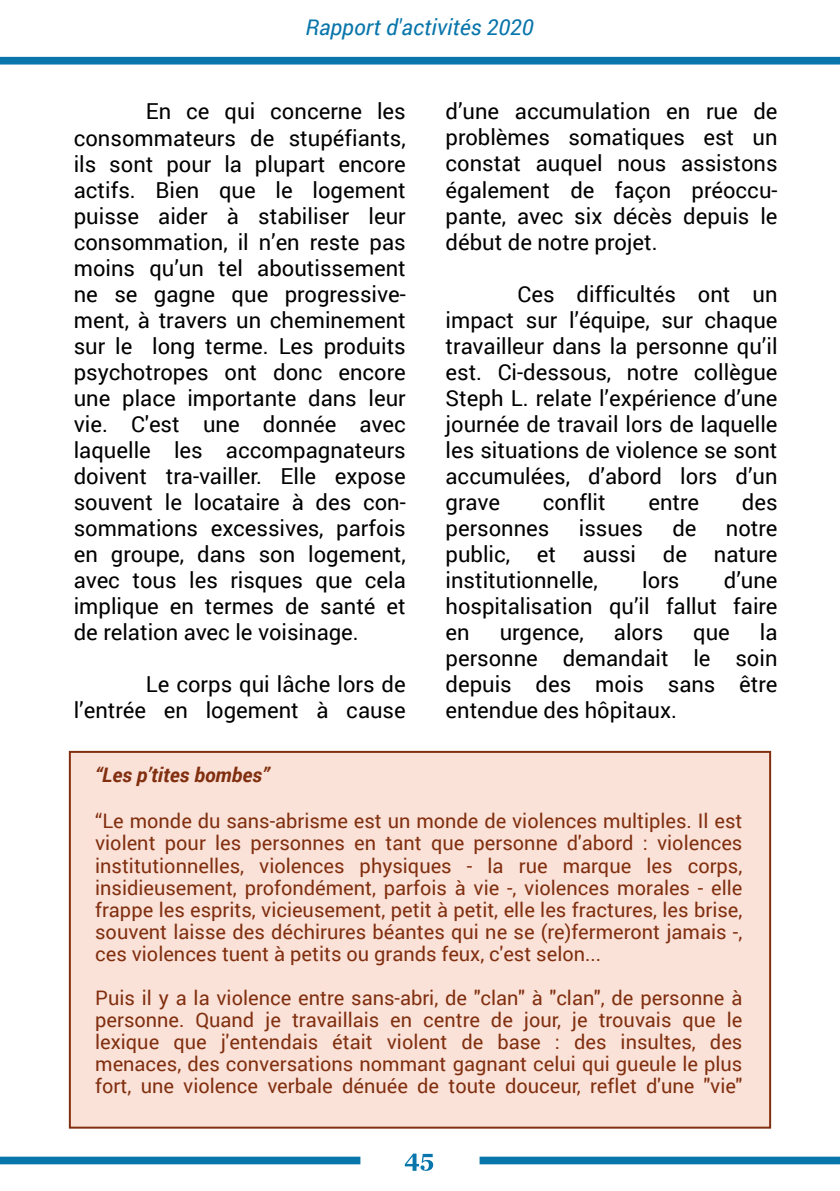
<style>
.page{position:relative;width:840px;height:1191px;background:#fff}
.page>*{position:absolute;margin:0;border:0;box-sizing:border-box;transform-origin:0 0}
.t1{font:22px/26px "Roboto";color:#000;text-align:justify}
.t2{font:italic 22px "Roboto";color:#0875ab}
.t3{font:20px/22px "Roboto";color:#812f0f;text-align:justify}
.t4{font:italic 700 20px "Roboto";color:#812f0f}
</style>
<div class="page">
<div style="left:70px;top:752px;width:699px;height:375px;background:#fae2d9"></div>
<div style="left:69px;top:751px;width:701px;height:377px;border:2px solid #812f0f"></div>
<div style="left:0;top:57px;width:839px;height:8px;background:#0875ab"></div>
<div style="left:0;top:1156px;width:360px;height:8px;background:#0875ab"></div>
<div style="left:479px;top:1156px;width:360px;height:8px;background:#0875ab"></div>
<svg style="left:404px;top:1153px;width:29px;height:17px"></svg>
<p class="t2" style="left:305px;top:12px;width:229px">Rapport d'activités 2020</p>
<p class="t1" style="left:74px;top:98px;width:333px;text-indent:72px">En ce qui concerne les consommateurs de stupéfiants, ils sont pour la plupart encore actifs. Bien que le logement puisse aider à stabiliser leur consommation, il n’en reste pas moins qu’un tel aboutissement ne se gagne que progressive&shy;ment, à travers un cheminement sur le long terme. Les produits psychotropes ont donc encore une place importante dans leur vie. C'est une donnée avec laquelle les accompagnateurs doivent tra-vailler. Elle expose souvent le locataire à des con&shy;sommations excessives, parfois en groupe, dans son logement, avec tous les risques que cela implique en termes de santé et de relation avec le voisinage.</p>
<p class="t1" style="left:74px;top:670px;width:333px;text-align:right">Le corps qui lâche lors de l’entrée en logement à cause</p>
<p class="t1" style="left:445px;top:98px;width:333px">d’une accumulation en rue de problèmes somatiques est un constat auquel nous assistons également de façon préoccu&shy;pante, avec six décès depuis le début de notre projet.</p>
<p class="t1" style="left:445px;top:280px;width:333px;text-indent:72px">Ces difficultés ont un impact sur l’équipe, sur chaque travailleur dans la personne qu’il est. Ci-dessous, notre collègue Steph L. relate l’expérience d’une journée de travail lors de laquelle les situations de violence se sont accumulées, d’abord lors d’un grave</p>
<p class="t1" style="left:542px;top:488px;width:64px">conflit</p>
<p class="t1" style="left:648px;top:488px;width:52px">entre</p>
<p class="t1" style="left:741px;top:488px;width:37px">des</p>
<p class="t1" style="left:445px;top:514px;width:105px">personnes</p>
<p class="t1" style="left:578px;top:514px;width:66px">issues</p>
<p class="t1" style="left:672px;top:514px;width:26px">de</p>
<p class="t1" style="left:445px;top:514px;width:333px;text-indent:280px">notre public, et aussi de nature institutionnelle,</p>
<p class="t1" style="left:445px;top:566px;width:333px;text-indent:278px">d’une hospitalisation qu’il fallut faire en</p>
<p class="t1" style="left:642px;top:566px;width:39px">lors</p>
<p class="t1" style="left:445px;top:618px;width:333px;text-indent:314px">la personne demandait le soin depuis des mois sans être entendue des hôpitaux.</p>
<p class="t1" style="left:499px;top:618px;width:86px">urgence,</p>
<p class="t1" style="left:613px;top:618px;width:51px">alors</p>
<p class="t1" style="left:692px;top:618px;width:38px">que</p>
<p class="t4" style="left:95px;top:761px;width:175px">“Les p’tites bombes”</p>
<p class="t3" style="left:95px;top:809px;width:648px">“Le monde du sans-abrisme est un monde de violences multiples. Il est violent pour les personnes en tant que personne d'abord : violences institutionnelles, violences physiques - la rue marque les corps, insidieusement, profondément, parfois à vie -, violences morales - elle frappe les esprits, vicieusement, petit à petit, elle les fractures, les brise, souvent laisse des déchirures béantes qui ne se (re)fermeront jamais -, ces violences tuent à petits ou grands feux, c'est selon...</p>
<p class="t3" style="left:95px;top:985px;width:648px">Puis il y a la violence entre sans-abri, de "clan" à "clan", de personne à personne. Quand je travaillais en centre de jour, je trouvais que le lexique que j'entendais était violent de base : des insultes, des menaces, des conversations nommant gagnant celui qui gueule le plus fort, une violence verbale dénuée de toute douceur, reflet d'une "vie"</p>
</div>
